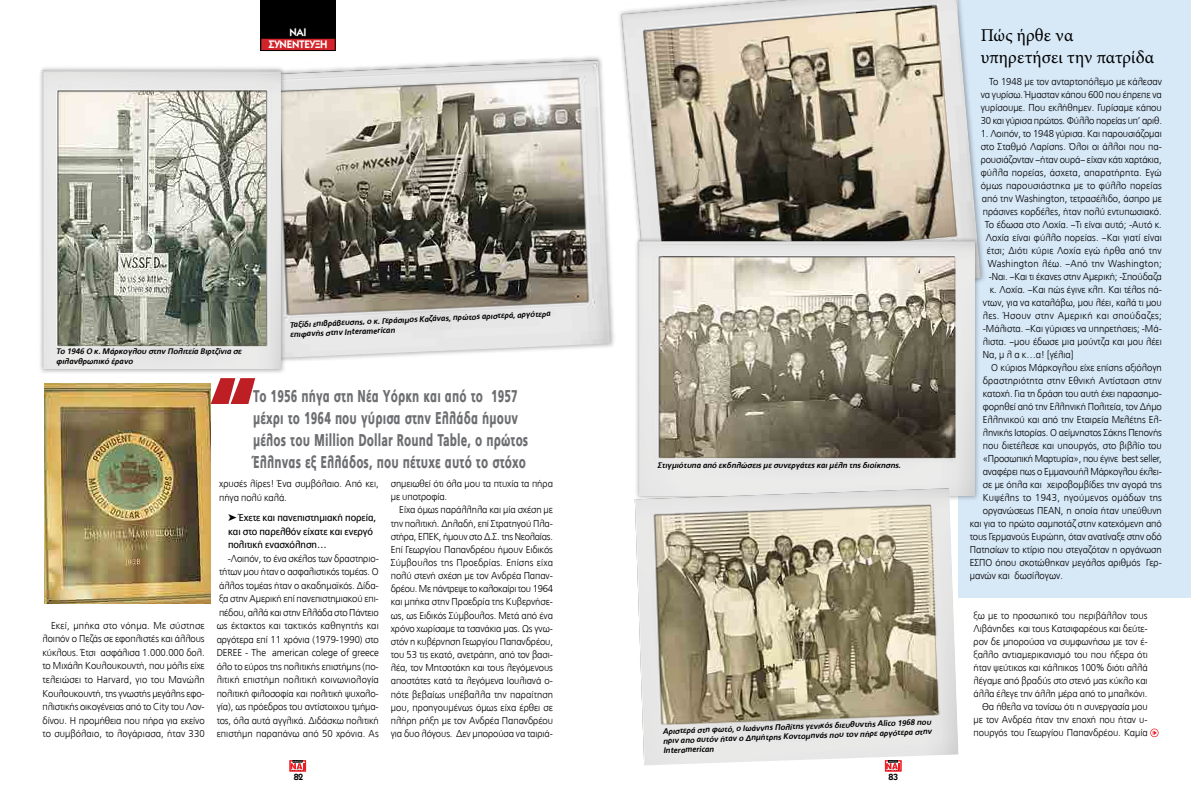
<style>
.page{position:relative;width:1191px;height:808px;background:#fff}
.page>*{position:absolute;margin:0;border:0;box-sizing:border-box;transform-origin:0 0}
.t1{font:18px/21.6px "Minion Pro";letter-spacing:.005em;color:#000}
.t2{font:900 17px/22px "PF Catalog";letter-spacing:.01em;color:#6d6e71;scale:.65 1}
.t3{font:11px/12px "Kabel ITC Hel Demi";letter-spacing:-.02em;color:#fff;text-align:center}
.t4{font:300 10px/13.5px "PF Catalog";color:#000;text-align:justify;scale:.95 1}
.t5{font:10px/13.5px "PF Catalog";letter-spacing:-.005em;color:#000;scale:.95 1}
.t6{font:300 10px "PF Catalog";letter-spacing:.02em;color:#000;scale:.95 1}
.t7{font:300 10px "PF Catalog";letter-spacing:.035em;color:#000;scale:.95 1}
.t8{font:300 10px "PF Catalog";letter-spacing:.025em;color:#000;scale:.95 1}
.t9{font:9px "Kabel ITC Hel Demi";color:#000}
.t10{font:italic 700 8px/9.6px "PF Catalog Poly";color:#000}
</style>
<div class="page">
<div style="left:290px;top:760px;width:16px;height:11px;border:1px solid #ed1d24"></div>
<svg style="left:290px;top:760px;width:15px;height:11px"></svg>
<div style="left:885px;top:760px;width:16px;height:11px;border:1px solid #ed1d24"></div>
<svg style="left:886px;top:765px;width:15px;height:6px"></svg>
<div style="left:260px;top:0;width:76px;height:51px;background:#000"></div>
<div style="left:261px;top:38px;width:74px;height:13px;background:#d2232a"></div>
<div style="left:260px;top:38px;width:76px;height:13px;border:1px solid #000"></div>
<div style="left:958px;top:0;width:233px;height:597px;background:#d7e8f7"></div>
<div style="left:618px;top:0;width:368px;height:312px;background:#000;opacity:.3"></div>
<img style="left:621px;top:0;width:359px;height:307px">
<img style="left:44px;top:383px;width:167px;height:221px">
<svg style="left:211px;top:378px;width:44px;height:26px"></svg>
<div style="left:251px;top:55px;width:364px;height:309px;background:#000;opacity:.3"></div>
<img style="left:255px;top:59px;width:355px;height:299px">
<div style="left:634px;top:236px;width:346px;height:265px;background:#000;opacity:.3"></div>
<img style="left:638px;top:241px;width:336px;height:254px">
<img style="left:634px;top:488px;width:324px;height:277px">
<div style="left:39px;top:66px;width:248px;height:308px;background:#000;opacity:.3"></div>
<img style="left:43px;top:71px;width:238px;height:298px">
<svg style="left:1150px;top:728px;width:8px;height:9px"></svg>
<p class="t3" style="left:268px;top:26px;width:61px">ΝΑΙ<br>ΣΥΝΕΝΤΕΥΞΗ</p>
<p class="t10" style="left:56px;top:347px;width:187px">Το 1946 Ο κ. Μάρκογλου στην Πολιτεία Βιρτζίνια σε φιλανθρωπικό έρανο</p>
<p class="t10" style="left:290px;top:321px;width:263px;line-height:9px;rotate:-3deg">Ταξίδι επιβράβευσης, ο κ. Γεράσιμος Καζάνας, πρώτος αριστερά, αργότερα επιφανής στην Interamerican</p>
<h2 class="t2" style="left:253px;top:385px;width:425px">Το 1956 πήγα στη Νέα Υόρκη και από το 1957 μέχρι το 1964 που γύρισα στην Ελλάδα ήμουν μέλος του Million Dollar Round Table, ο πρώτος Έλληνας εξ Ελλάδος, που πέτυχε αυτό το στόχο</h2>
<p class="t4" style="left:43px;top:619px;width:172px;text-indent:9px">Εκεί, μπήκα στο νόημα. Με σύστησε λοιπόν ο Πεζάς σε εφοπλιστές και άλλους κύκλους. Έτσι ασφάλισα 1.000.000 δολ. το Μιχάλη Κουλουκουντή, που μόλις είχε τελειώσει το Harvard, γιο του Μανώλη Κουλουκουντή, της γνωστής μεγάλης εφο&shy;πλιστικής οικογένειας από το City του Λον&shy;δίνου. Η προμήθεια που πήρα για εκείνο το συμβόλαιο, το λογάριασα, ήταν 330</p>
<p class="t4" style="left:219px;top:477px;width:169px">χρυσές λίρες! Ένα συμβόλαιο. Από κει, πήγα πολύ καλά.</p>
<p class="t5" style="left:228px;top:511px;width:157px">➤ Έχετε και πανεπιστημιακή πορεία, και στο παρελθόν είχατε και ενεργό πολιτική ενασχόληση…</p>
<p class="t4" style="left:217px;top:552px;width:172px;text-indent:11px">-Λοιπόν, το ένα σκέλος των δραστηριο&shy;τήτων μου ήταν ο ασφαλιστικός τομέας. Ο άλλος τομέας ήταν ο ακαδημαϊκός. Δίδα&shy;ξα στην Αμερική επί πανεπιστημιακού επι&shy;πέδου, αλλά και στην Ελλάδα στο Πάντειο ως έκτακτος και τακτικός καθηγητής και αργότερα επί 11 χρόνια (1979-1990) στo DEREE - The american colege of greece όλο το εύρος της πολιτικής επιστήμης (πο&shy;λιτική επιστήμη πολιτική κοινωνιολογία πολιτική φιλοσοφία και πολιτική ψυχολο&shy;γία), ως πρόεδρος του αντίστοιχου τμήμα&shy;τος, όλα αυτά αγγλικά. Διδάσκω πολιτική επιστήμη παραπάνω από 50 χρόνια. Ας</p>
<p class="t4" style="left:391px;top:477px;width:172px;line-height:13.1px">σημειωθεί ότι όλα μου τα πτυχία τα πήρα με υποτροφία.</p>
<p class="t4" style="left:391px;top:503px;width:172px;line-height:13.2px;text-indent:9px">Είχα όμως παράλληλα και μία σχέση με την πολιτική. Δηλαδή, επί Στρατηγού Πλα&shy;στήρα, ΕΠΕΚ, ήμουν στο Δ.Σ. της Νεολαίας.<br>Επί Γεωργίου Παπανδρέου ήμουν Ειδικός Σύμβουλος της Προεδρίας. Επίσης είχα πολύ στενή σχέση με τον Ανδρέα Παπαν&shy;δρέου. Με πάντρεψε το καλοκαίρι του 1964 και μπήκα στην Προεδρία της Κυβερνήσε&shy;ως, ως Ειδικός Σύμβουλος. Μετά από ένα χρόνο χωρίσαμε τα τσανάκια μας. Ως γνω&shy;στόν η κυβέρνηση Γεωργίου Παπανδρέου, του 53 τις εκατό, ανετράπη, από τον βασι&shy;λέα, τον Μητσοτάκη και τους λεγόμενους αποστάτες κατά τα λεγόμενα Ιουλιανά ο&shy;πότε βεβαίως υπέβαλλα την παραίτηση μου, προηγουμένως όμως είχα έρθει σε πλήρη ρήξη με τον Ανδρέα Παπανδρέου για δυο λόγους. Δεν μπορούσα να ταιριά-</p>
<p class="t10" style="left:658px;top:461px;width:245px">Στιγμιότυπα από εκδηλώσεις με συνεργάτες και μέλη της διοίκησης.</p>
<p class="t10" style="left:663px;top:726px;width:270px;text-align:justify;rotate:-2deg">Αριστερά στη φωτό, ο Ιωάννης Πολίτης γενικός διευθυντής Alico 1968 που πριν απο αυτόν ήταν ο Δημήτρης Κοντομηνάς που τον πήρε αργότερα στην Interamerican</p>
<p class="t9" style="left:294px;top:772px;width:11px">82</p>
<p class="t9" style="left:888px;top:772px;width:11px">83</p>
<h1 class="t1" style="left:980px;top:25px;width:175px">Πώς ήρθε να υπηρετήσει την πατρίδα</h1>
<p class="t4" style="left:980px;top:75px;width:192px;line-height:13px;text-indent:9px">Το 1948 με τον ανταρτοπόλεμο με κάλεσαν να γυρίσω. Ήμασταν κάπου 600 που έπρεπε να γυρίσουμε. Που εκλήθημεν. Γυρίσαμε κάπου 30 και γύρισα πρώτος. Φύλλο πορείας υπ’ αριθ.</p>
<p class="t4" style="left:980px;top:126px;width:192px">1. Λοιπόν, το 1948 γύρισα. Και παρουσιάζομαι</p>
<p class="t4" style="left:980px;top:139px;width:192px">στο Σταθμό Λαρίσης. Όλοι οι άλλοι που πα-</p>
<p class="t4" style="left:980px;top:152px;width:192px">ρουσιάζονταν –ήταν ουρά– είχαν κάτι χαρτάκια,</p>
<p class="t4" style="left:980px;top:165px;width:192px">φύλλα πορείας, άσχετα, απαρατήρητα. Εγώ</p>
<p class="t4" style="left:980px;top:178px;width:192px">όμως παρουσιάστηκα με το φύλλο πορείας</p>
<p class="t4" style="left:981px;top:191px;width:191px">από την Washington, τετρασέλιδο, άσπρο με</p>
<p class="t4" style="left:982px;top:204px;width:190px">πράσινες κορδέλες, ήταν πολύ εντυπωσιακό.</p>
<p class="t4" style="left:984px;top:217px;width:188px">Το έδωσα στο Λοχία. –Τι είναι αυτό; -Αυτό κ.</p>
<p class="t4" style="left:985px;top:230px;width:187px">Λοχία είναι φύλλο πορείας. –Και γιατί είναι</p>
<p class="t6" style="left:986px;top:244px;width:186px">έτσι; Διότι κύριε Λοχία εγώ ήρθα από την</p>
<p class="t6" style="left:987px;top:257px;width:185px">Washington λέω. –Από την Washington;</p>
<p class="t4" style="left:988px;top:269px;width:184px">-Ναι. –Και τι έκανες στην Αμερική; -Σπούδαζα</p>
<p class="t4" style="left:989px;top:282px;width:183px">κ. Λοχία. –Και πώς έγινε κλπ. Και τέλος πά-</p>
<p class="t4" style="left:982px;top:295px;width:190px">ντων, για να καταλάβω, μου λέει, καλά τι μου</p>
<p class="t7" style="left:982px;top:309px;width:190px">λες. Ήσουν στην Αμερική και σπούδαζες;</p>
<p class="t4" style="left:982px;top:321px;width:190px">-Μάλιστα. –Και γύρισες να υπηρετήσεις; -Μά-</p>
<p class="t4" style="left:982px;top:334px;width:190px">λιστα. –μου έδωσε μια μούντζα και μου λέει</p>
<p class="t4" style="left:982px;top:347px;width:97px">Να, μ λ α κ…α! [γέλια]</p>
<p class="t4" style="left:991px;top:360px;width:181px">Ο κύριος Μάρκογλου είχε επίσης αξιόλογη</p>
<p class="t4" style="left:982px;top:373px;width:190px">δραστηριότητα στην Εθνική Αντίσταση στην</p>
<p class="t4" style="left:982px;top:386px;width:190px">κατοχή. Για τη δράση του αυτή έχει παρασημο-</p>
<p class="t4" style="left:982px;top:399px;width:190px">φορηθεί από την Ελληνική Πολιτεία, τον Δήμο</p>
<p class="t4" style="left:982px;top:412px;width:190px">Ελληνικού και από την Εταιρεία Μελέτης Ελ-</p>
<p class="t4" style="left:982px;top:425px;width:190px">ληνικής Ιστορίας. Ο αείμνηστος Σάκης Πεπονής</p>
<p class="t4" style="left:982px;top:438px;width:190px">που διετέλεσε και υπουργός, στο βιβλίο του</p>
<p class="t4" style="left:982px;top:451px;width:190px">«Προσωπική Μαρτυρία», που έγινε best seller,</p>
<p class="t4" style="left:982px;top:464px;width:190px">αναφέρει πως ο Εμμανουήλ Μάρκογλου έκλει-</p>
<p class="t4" style="left:982px;top:477px;width:190px">σε με όπλα και χειροβομβίδες την αγορά της</p>
<p class="t8" style="left:982px;top:491px;width:190px">Κυψέλης το 1943, ηγούμενος ομάδων της</p>
<p class="t4" style="left:982px;top:503px;width:190px">οργανώσεως ΠΕΑΝ, η οποία ήταν υπεύθυνη</p>
<p class="t4" style="left:969px;top:516px;width:204px">και για το πρώτο σαμποτάζ στην κατεχόμενη από</p>
<p class="t4" style="left:969px;top:529px;width:204px">τους Γερμανούς Ευρώπη, όταν ανατίναξε στην οδό</p>
<p class="t4" style="left:969px;top:542px;width:204px">Πατησίων το κτίριο που στεγαζόταν η οργάνωση</p>
<p class="t4" style="left:969px;top:555px;width:204px">ΕΣΠΟ όπου σκοτώθηκαν μεγάλος αριθμός Γερ-</p>
<p class="t4" style="left:969px;top:568px;width:100px">μανών και δωσίλογων.</p>
<p class="t4" style="left:973px;top:609px;width:185px;line-height:13px;text-align:right">ξω με το προσωπικό του περιβάλλον τους Λιβάνηδες και τους Κατσιφαρέους και δεύτε&shy;ρον δε μπορούσα να συμφωνήσω με τον έ&shy;ξαλλο αντιαμερικανισμό του που ήξερα ότι ήταν ψεύτικος και κάλπικος 100% διότι αλλά λέγαμε από βραδύς στο στενό μας κύκλο και άλλα έλεγε την άλλη μέρα από το μπαλκόνι.<br>Θα ήθελα να τονίσω ότι η συνεργασία μου με τον Ανδρέα ήταν την εποχή που ήταν υ&shy;πουργός του Γεωργίου Παπανδρέου. Καμία</p>
</div>
